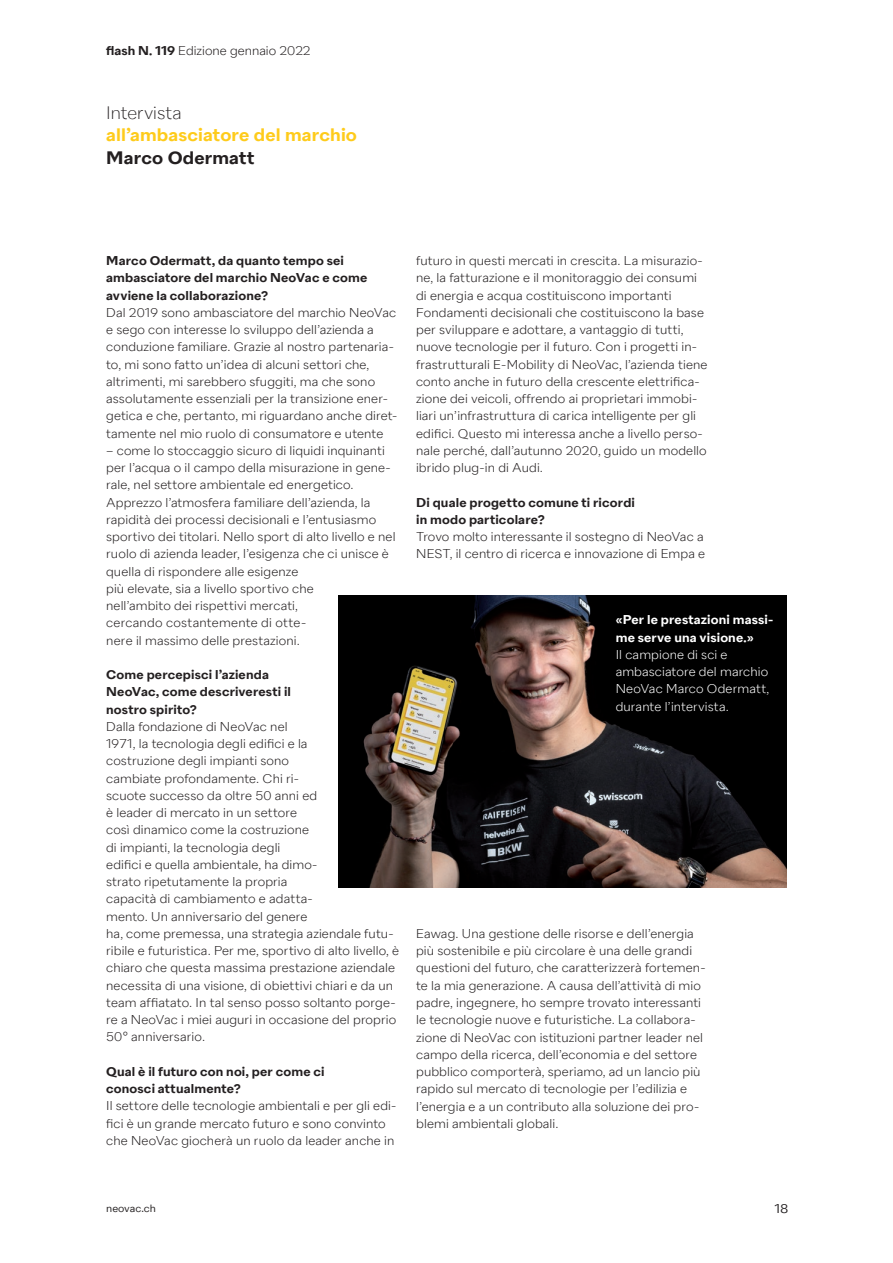
<style>
.page{position:relative;width:893px;height:1263px;background:#fff}
.page>*{position:absolute;margin:0;border:0;box-sizing:border-box;transform-origin:0 0}
.t1{font:600 18px "Neo Vac Sans";letter-spacing:.005em;color:#fecb1b}
.t2{font:600 18px "Neo Vac Sans";letter-spacing:.01em;color:#231f20}
.t3{font:200 18px "Neo Vac Sans";color:#231f20}
.t4{font:300 12.75px/17.2px "Neo Vac Sans";letter-spacing:.01em;color:#231f20}
.t5{font:600 12.75px/17.2px "Neo Vac Sans";letter-spacing:.01em;color:#231f20}
.t6{font:300 12.75px/17.2px "Neo Vac Sans";letter-spacing:.005em;color:#fff}
.t7{font:600 12.75px/17.2px "Neo Vac Sans";letter-spacing:.01em;color:#fff}
.t8{font:12.75px "Neo Vac Sans";color:#231f20}
.t9{font:10.5px "Neo Vac Sans";color:#231f20}
.s1{font-weight:600}
</style>
<div class="page">
<hr style="left:892px;top:0;width:1px;height:1263px;background:#101b36">
<img style="left:339px;top:595px;width:448px;height:293px">
<p class="t4" style="left:106px;top:42px;width:206px"><span class="s1">flash N. 119</span> Edizione gennaio 2022</p>
<h1 class="t3" style="left:106px;top:102px;width:77px">Intervista</h1>
<h1 class="t1" style="left:106px;top:124px;width:252px">all’ambasciatore del marchio</h1>
<h1 class="t2" style="left:106px;top:147px;width:150px">Marco Odermatt</h1>
<p class="t5" style="left:106px;top:252px;width:263px">Marco Odermatt, da quanto tempo sei ambasciatore del marchio NeoVac e come avviene la collaborazione?</p>
<p class="t4" style="left:106px;top:304px;width:293px">Dal 2019 sono ambasciatore del marchio NeoVac e sego con interesse lo sviluppo dell’azienda a conduzione familiare. Grazie al nostro partenaria&shy;to, mi sono fatto un’idea di alcuni settori che, altrimenti, mi sarebbero sfuggiti, ma che sono assolutamente essenziali per la transizione ener&shy;getica e che, pertanto, mi riguardano anche diret&shy;tamente nel mio ruolo di consumatore e utente</p>
<p class="t4" style="left:106px;top:442px;width:291px">– come lo stoccaggio sicuro di liquidi inquinanti per l’acqua o il campo della misurazione in gene&shy;rale, nel settore ambientale ed energetico.<br>Apprezzo l’atmosfera familiare dell’azienda, la rapidità dei processi decisionali e l’entusiasmo sportivo dei titolari. Nello sport di alto livello e nel ruolo di azienda leader, l’esigenza che ci unisce è quella di rispondere alle esigenze<br>più elevate, sia a livello sportivo che<br>nell’ambito dei rispettivi mercati,<br>cercando costantemente di otte-<br>nere il massimo delle prestazioni.</p>
<p class="t5" style="left:106px;top:666px;width:186px">Come percepisci l’azienda<br>NeoVac, come descriveresti il nostro spirito?</p>
<p class="t4" style="left:106px;top:718px;width:294px">Dalla fondazione di NeoVac nel<br>1971, la tecnologia degli edifici e la<br>costruzione degli impianti sono<br>cambiate profondamente. Chi ri-<br>scuote successo da oltre 50 anni ed<br>è leader di mercato in un settore<br>così dinamico come la costruzione<br>di impianti, la tecnologia degli<br>edifici e quella ambientale, ha dimo-<br>strato ripetutamente la propria<br>capacità di cambiamento e adatta-<br>mento. Un anniversario del genere<br>ha, come premessa, una strategia aziendale futu&shy;ribile e futuristica. Per me, sportivo di alto livello, è chiaro che questa massima prestazione aziendale necessita di una visione, di obiettivi chiari e da un team affiatato. In tal senso posso soltanto porge&shy;re a NeoVac i miei auguri in occasione del proprio 50° anniversario.</p>
<p class="t5" style="left:106px;top:1063px;width:220px">Qual è il futuro con noi, per come ci conosci attualmente?</p>
<p class="t4" style="left:106px;top:1097px;width:292px">Il settore delle tecnologie ambientali e per gli edi&shy;fici è un grande mercato futuro e sono convinto che NeoVac giocherà un ruolo da leader anche in</p>
<p class="t4" style="left:416px;top:252px;width:293px">futuro in questi mercati in crescita. La misurazio&shy;ne, la fatturazione e il monitoraggio dei consumi di energia e acqua costituiscono importanti Fondamenti decisionali che costituiscono la base per sviluppare e adottare, a vantaggio di tutti, nuove tecnologie per il futuro. Con i progetti in&shy;frastrutturali E-Mobility di NeoVac, l’azienda tiene conto anche in futuro della crescente elettrifica&shy;zione dei veicoli, offrendo ai proprietari immobi&shy;liari un’infrastruttura di carica intelligente per gli edifici. Questo mi interessa anche a livello perso&shy;nale perché, dall’autunno 2020, guido un modello ibrido plug-in di Audi.</p>
<p class="t5" style="left:416px;top:494px;width:220px">Di quale progetto comune ti ricordi in modo particolare?</p>
<p class="t4" style="left:416px;top:528px;width:291px">Trovo molto interessante il sostegno di NeoVac a<br>NEST, il centro di ricerca e innovazione di Empa e</p>
<p class="t7" style="left:616px;top:612px;width:159px">«Per le prestazioni massi&shy;me serve una visione.»</p>
<p class="t6" style="left:616px;top:646px;width:155px">Il campione di sci e ambasciatore del marchio<br>NeoVac Marco Odermatt, durante l’intervista.</p>
<p class="t4" style="left:416px;top:925px;width:291px">Eawag. Una gestione delle risorse e dell’energia più sostenibile e più circolare è una delle grandi questioni del futuro, che caratterizzerà fortemen&shy;te la mia generazione. A causa dell’attività di mio padre, ingegnere, ho sempre trovato interessanti le tecnologie nuove e futuristiche. La collabora&shy;zione di NeoVac con istituzioni partner leader nel campo della ricerca, dell’economia e del settore pubblico comporterà, speriamo, ad un lancio più rapido sul mercato di tecnologie per l’edilizia e l’energia e a un contributo alla soluzione dei pro&shy;blemi ambientali globali.</p>
<p class="t9" style="left:106px;top:1202px;width:51px">neovac.ch</p>
<p class="t8" style="left:775px;top:1201px;width:15px">18</p>
</div>
